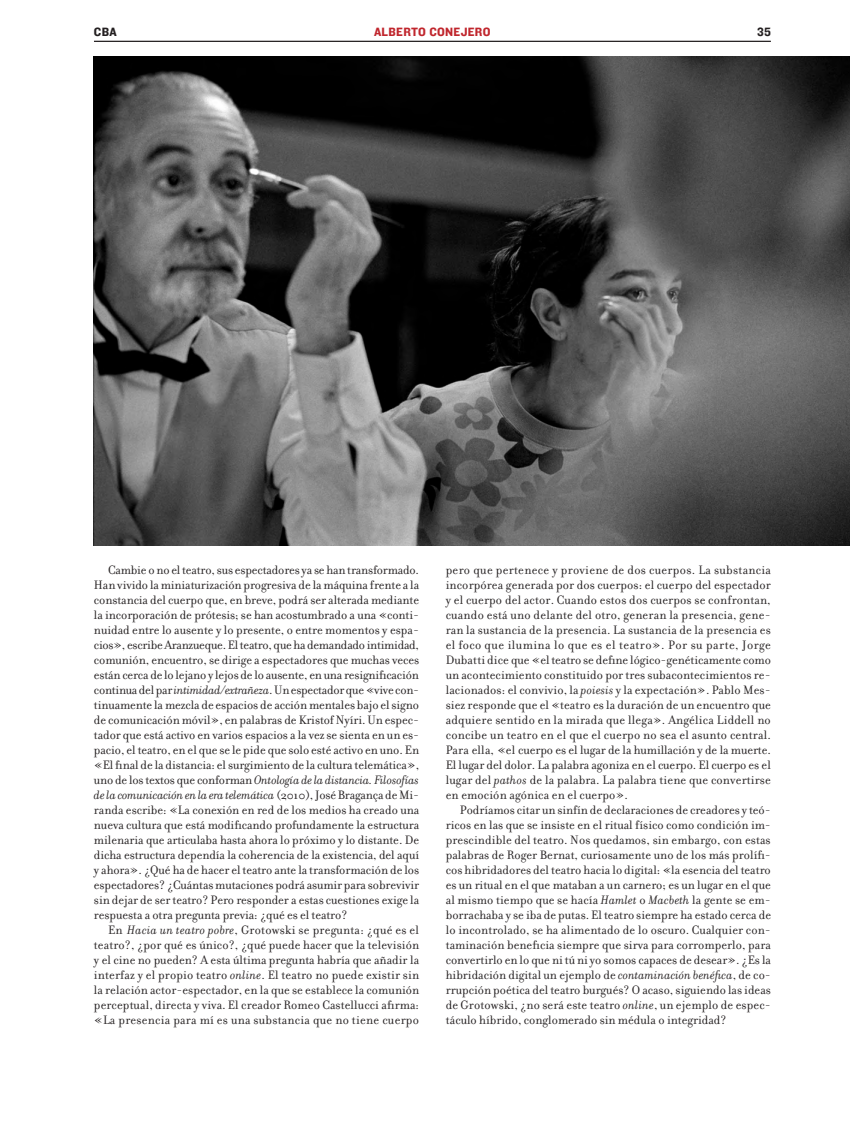
<style>
.page{position:relative;width:850px;height:1134px;background:#fff}
.page>*{position:absolute;margin:0;border:0;box-sizing:border-box;transform-origin:0 0}
.t1{font:13.12px/15px "Filosofia";letter-spacing:.01em;color:#231f20;text-align:justify}
.t2{font:12.5px "Knockout HTF51 Middleweight";letter-spacing:.025em;color:#c0262d}
.t3{font:12.5px "Knockout HTF51 Middleweight";color:#231f20}
.s1{font-style:italic}
.s2{font-family:"Filosofia Grand";font-weight:700}
</style>
<div class="page">
<hr style="left:94px;top:41px;width:677px;height:1px;background:#231f20">
<img style="left:94px;top:56px;width:756px;height:490px">
<p class="t3" style="left:94px;top:26px;width:24px">CBA</p>
<p class="t2" style="left:374px;top:26px;width:118px">ALBERTO CONEJERO</p>
<p class="t3" style="left:757px;top:26px;width:15px">35</p>
<p class="t1" style="left:94px;top:562px;width:327px;text-indent:14px">Cambie o no el teatro, sus espectadores ya se han transformado.<br>Han vivido la miniaturización progresiva de la máquina frente a la constancia del cuerpo que, en breve, podrá ser alterada mediante la incorporación de prótesis; se han acostumbrado a una «conti&shy;nuidad entre lo ausente y lo presente, o entre momentos y espa&shy;cios», escribe Aranzueque. El teatro, que ha demandado intimidad, comunión, encuentro, se dirige a espectadores que muchas veces están cerca de lo lejano y lejos de lo ausente, en una resignificación continua del par <span class="s1">intimidad/extrañeza</span>. Un espectador que «vive con&shy;tinuamente la mezcla de espacios de acción mentales bajo el signo de comunicación móvil», en palabras de Kristof Nyíri. Un espec&shy;tador que está activo en varios espacios a la vez se sienta en un es&shy;pacio, el teatro, en el que se le pide que solo esté activo en uno. En «El final de la distancia: el surgimiento de la cultura telemática», uno de los textos que conforman <span class="s1">Ontología de la distancia. Filosofías de la comunicación en la era telemática</span> (2010), José Bragança de Mi&shy;randa escribe: «La conexión en red de los medios ha creado una nueva cultura que está modificando profundamente la estructura milenaria que articulaba hasta ahora lo próximo y lo distante. De dicha estructura dependía la coherencia de la existencia, del aquí y ahora». ¿Qué ha de hacer el teatro ante la transformación de los espectadores? ¿Cuántas mutaciones podrá asumir para sobrevivir sin dejar de ser teatro? Pero responder a estas cuestiones exige la respuesta a otra pregunta previa: ¿qué es el teatro?</p>
<p class="t1" style="left:94px;top:922px;width:327px;text-indent:14px">En <span class="s1">Hacia un teatro pobre</span>, Grotowski se pregunta: ¿qué es el teatro?, ¿por qué es único?, ¿qué puede hacer que la televisión y el cine no pueden? A esta última pregunta habría que añadir la interfaz y el propio teatro <span class="s1">online</span>. El teatro no puede existir sin la relación actor-espectador, en la que se establece la comunión perceptual, directa y viva<span class="s2">.</span> El creador Romeo Castellucci afirma: «La presencia para mí es una substancia que no tiene cuerpo</p>
<p class="t1" style="left:446px;top:562px;width:327px">pero que pertenece y proviene de dos cuerpos. La substancia incorpórea generada por dos cuerpos: el cuerpo del espectador y el cuerpo del actor. Cuando estos dos cuerpos se confrontan, cuando está uno delante del otro, generan la presencia, gene&shy;ran la sustancia de la presencia. La sustancia de la presencia es el foco que ilumina lo que es el teatro». Por su parte, Jorge Dubatti dice que «el teatro se define lógico-genéticamente como un acontecimiento constituido por tres subacontecimientos re&shy;lacionados: el convivio, la <span class="s1">poiesis</span> y la expectación». Pablo Mes&shy;siez responde que el «teatro es la duración de un encuentro que adquiere sentido en la mirada que llega». Angélica Liddell no concibe un teatro en el que el cuerpo no sea el asunto central.<br>Para ella, «el cuerpo es el lugar de la humillación y de la muerte.<br>El lugar del dolor. La palabra agoniza en el cuerpo. El cuerpo es el lugar del <span class="s1">pathos</span> de la palabra. La palabra tiene que convertirse en emoción agónica en el cuerpo».</p>
<p class="t1" style="left:446px;top:803px;width:327px;text-indent:14px">Podríamos citar un sinfín de declaraciones de creadores y teó&shy;ricos en las que se insiste en el ritual físico como condición im&shy;prescindible del teatro. Nos quedamos, sin embargo, con estas palabras de Roger Bernat, curiosamente uno de los más prolífi&shy;cos hibridadores del teatro hacia lo digital: «la esencia del teatro es un ritual en el que mataban a un carnero; es un lugar en el que al mismo tiempo que se hacía <span class="s1">Hamlet</span> o <span class="s1">Macbeth</span> la gente se em&shy;borrachaba y se iba de putas. El teatro siempre ha estado cerca de lo incontrolado, se ha alimentado de lo oscuro. Cualquier con&shy;taminación beneficia siempre que sirva para corromperlo, para convertirlo en lo que ni tú ni yo somos capaces de desear». ¿Es la hibridación digital un ejemplo de <span class="s1">contaminación benéfica</span>, de co&shy;rrupción poética del teatro burgués? O acaso, siguiendo las ideas de Grotowski, ¿no será este teatro <span class="s1">online</span>, un ejemplo de espec&shy;táculo híbrido, conglomerado sin médula o integridad?</p>
</div>
